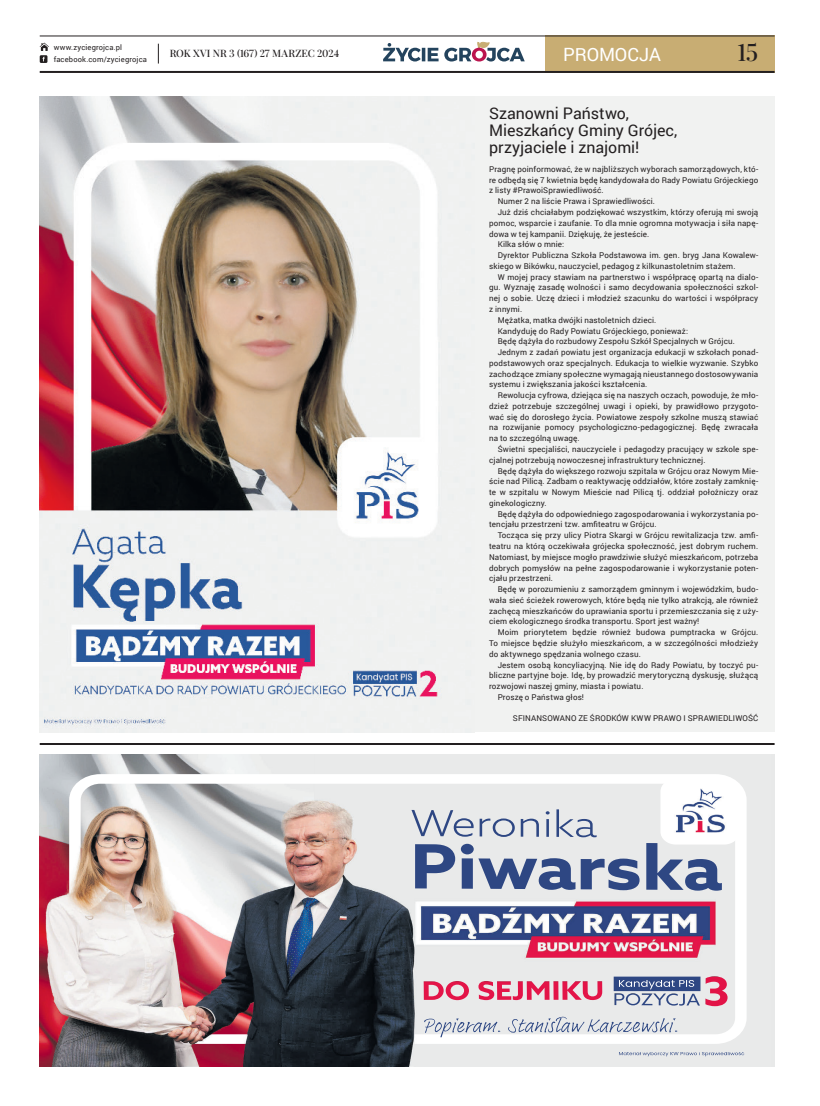
<style>
.page{position:relative;width:820px;height:1106px;background:#fff}
.page>*{position:absolute;margin:0;border:0;box-sizing:border-box;transform-origin:0 0}
.STRONA{font:500 24px "Playfair Display";color:#231f20}
.t1{font:18.3px "Roboto";letter-spacing:-.01em;color:#fff}
.TYTUŁ_b__mały{font:16px/17px "Roboto";letter-spacing:-.005em;color:#231f20}
.WYDANIE_NR{font:500 10.2px "Playfair Display";letter-spacing:.01em;color:#231f20}
.PROSTY{font:8px/10.8px "Roboto";letter-spacing:.015em;color:#231f20;text-align:justify}
.PROSTY_pierwszy_akap{font:8px/10.8px "Roboto";letter-spacing:.015em;color:#231f20;text-align:justify}
.AUTOR_artykułu{font:8px "Roboto";letter-spacing:.015em;color:#231f20}
.LINKI{font:7.5px "Roboto";letter-spacing:.02em;color:#231f20}
</style>
<div class="page">
<div style="left:545px;top:36px;width:229px;height:37px;background:#c8ad73"></div>
<hr style="left:40px;top:36px;width:734px;height:1px;background:#231f20">
<hr style="left:40px;top:71px;width:734px;height:2px;background:#231f20">
<svg style="left:40px;top:43px;width:9px;height:20px"></svg>
<svg style="left:158px;top:44px;width:1px;height:20px"></svg>
<svg style="left:383px;top:42px;width:141px;height:19px"></svg>
<div style="left:475px;top:96px;width:299px;height:636px;background:#f1f2f1"></div>
<img style="left:40px;top:96px;width:435px;height:636px">
<img style="left:40px;top:754px;width:274px;height:312px">
<img style="left:314px;top:754px;width:460px;height:312px">
<img style="left:69px;top:774px;width:677px;height:269px">
<img style="left:613px;top:976px;width:87px;height:15px">
<img style="left:660px;top:778px;width:79px;height:66px">
<hr style="left:40px;top:743px;width:734px;height:2px;background:#231f20">
<p class="LINKI" style="left:54px;top:42px;width:70px">www.zyciegrojca.pl</p>
<p class="LINKI" style="left:54px;top:54px;width:95px">facebook.com/zyciegrojca</p>
<p class="WYDANIE_NR" style="left:170px;top:45px;width:171px">ROK XVI NR 3 (167) 27 MARZEC 2024</p>
<p class="t1" style="left:563px;top:41px;width:99px">PROMOCJA</p>
<p class="STRONA" style="left:737px;top:33px;width:22px">15</p>
<p class="TYTUŁ_b__mały" style="left:489px;top:104px;width:190px">Szanowni Państwo,<br>Mieszkańcy Gminy Grójec, przyjaciele i znajomi!</p>
<p class="PROSTY_pierwszy_akap" style="left:489px;top:163px;width:270px">Pragnę poinformować, że w najbliższych wyborach samorządowych, któ&shy;re odbędą się 7 kwietnia będę kandydowała do Rady Powiatu Grójeckiego z listy #PrawoiSprawiedliwość.</p>
<p class="PROSTY" style="left:497px;top:196px;width:159px">Numer 2 na liście Prawa i Sprawiedliwości.</p>
<p class="PROSTY" style="left:489px;top:206px;width:270px;text-indent:9px">Już dziś chciałabym podziękować wszystkim, którzy oferują mi swoją pomoc, wsparcie i zaufanie. To dla mnie ogromna motywacja i siła napę&shy;dowa w tej kampanii. Dziękuję, że jesteście.</p>
<p class="PROSTY" style="left:497px;top:239px;width:68px">Kilka słów o mnie:</p>
<p class="PROSTY" style="left:489px;top:249px;width:270px;text-indent:9px">Dyrektor Publiczna Szkoła Podstawowa im. gen. bryg Jana Kowalew&shy;skiego w Bikówku, nauczyciel, pedagog z kilkunastoletnim stażem.</p>
<p class="PROSTY" style="left:489px;top:271px;width:270px;text-indent:9px">W mojej pracy stawiam na partnerstwo i współpracę opartą na dialo&shy;gu. Wyznaję zasadę wolności i samo decydowania społeczności szkol&shy;nej o sobie. Uczę dzieci i młodzież szacunku do wartości i współpracy z innymi.</p>
<p class="PROSTY" style="left:497px;top:314px;width:160px">Mężatka, matka dwójki nastoletnich dzieci.</p>
<p class="PROSTY" style="left:497px;top:325px;width:192px">Kandyduję do Rady Powiatu Grójeckiego, ponieważ:</p>
<p class="PROSTY" style="left:497px;top:336px;width:239px">Będę dążyła do rozbudowy Zespołu Szkół Specjalnych w Grójcu.</p>
<p class="PROSTY" style="left:489px;top:346px;width:270px;text-indent:9px">Jednym z zadań powiatu jest organizacja edukacji w szkołach ponad&shy;podstawowych oraz specjalnych. Edukacja to wielkie wyzwanie. Szybko zachodzące zmiany społeczne wymagają nieustannego dostosowywania systemu i zwiększania jakości kształcenia.</p>
<p class="PROSTY" style="left:489px;top:389px;width:270px;text-indent:9px">Rewolucja cyfrowa, dziejąca się na naszych oczach, powoduje, że mło&shy;dzież potrzebuje szczególnej uwagi i opieki, by prawidłowo przygoto&shy;wać się do dorosłego życia. Powiatowe zespoły szkolne muszą stawiać na rozwijanie pomocy psychologiczno-pedagogicznej. Będę zwracała na to szczególną uwagę.</p>
<p class="PROSTY" style="left:489px;top:443px;width:270px;text-indent:9px">Świetni specjaliści, nauczyciele i pedagodzy pracujący w szkole spe&shy;cjalnej potrzebują nowoczesnej infrastruktury technicznej.</p>
<p class="PROSTY" style="left:489px;top:465px;width:270px;text-indent:9px">Będę dążyła do większego rozwoju szpitala w Grójcu oraz Nowym Mie&shy;ście nad Pilicą. Zadbam o reaktywację oddziałów, które zostały zamknię&shy;te w szpitalu w Nowym Mieście nad Pilicą tj. oddział położniczy oraz ginekologiczny.</p>
<p class="PROSTY" style="left:489px;top:508px;width:270px;text-indent:9px">Będę dążyła do odpowiedniego zagospodarowania i wykorzystania po&shy;tencjału przestrzeni tzw. amfiteatru w Grójcu.</p>
<p class="PROSTY" style="left:489px;top:529px;width:270px;text-indent:9px">Tocząca się przy ulicy Piotra Skargi w Grójcu rewitalizacja tzw. amfi&shy;teatru na którą oczekiwała grójecka społeczność, jest dobrym ruchem.<br>Natomiast, by miejsce mogło prawdziwie służyć mieszkańcom, potrzeba dobrych pomysłów na pełne zagospodarowanie i wykorzystanie poten&shy;cjału przestrzeni.</p>
<p class="PROSTY" style="left:489px;top:583px;width:270px;text-indent:9px">Będę w porozumieniu z samorządem gminnym i wojewódzkim, budo&shy;wała sieć ścieżek rowerowych, które będą nie tylko atrakcją, ale również zachęcą mieszkańców do uprawiania sportu i przemieszczania się z uży&shy;ciem ekologicznego środka transportu. Sport jest ważny!</p>
<p class="PROSTY" style="left:489px;top:626px;width:270px;text-indent:9px">Moim priorytetem będzie również budowa pumptracka w Grójcu.<br>To miejsce będzie służyło mieszkańcom, a w szczególności młodzieży do aktywnego spędzania wolnego czasu.</p>
<p class="PROSTY" style="left:489px;top:659px;width:270px;text-indent:9px">Jestem osobą koncyliacyjną. Nie idę do Rady Powiatu, by toczyć pu&shy;bliczne partyjne boje. Idę, by prowadzić merytoryczną dyskusję, służącą rozwojowi naszej gminy, miasta i powiatu.</p>
<p class="PROSTY" style="left:497px;top:691px;width:88px">Proszę o Państwa głos!</p>
<p class="AUTOR_artykułu" style="left:512px;top:713px;width:247px">SFINANSOWANO ZE ŚRODKÓW KWW PRAWO I SPRAWIEDLIWOŚĆ</p>
</div>
